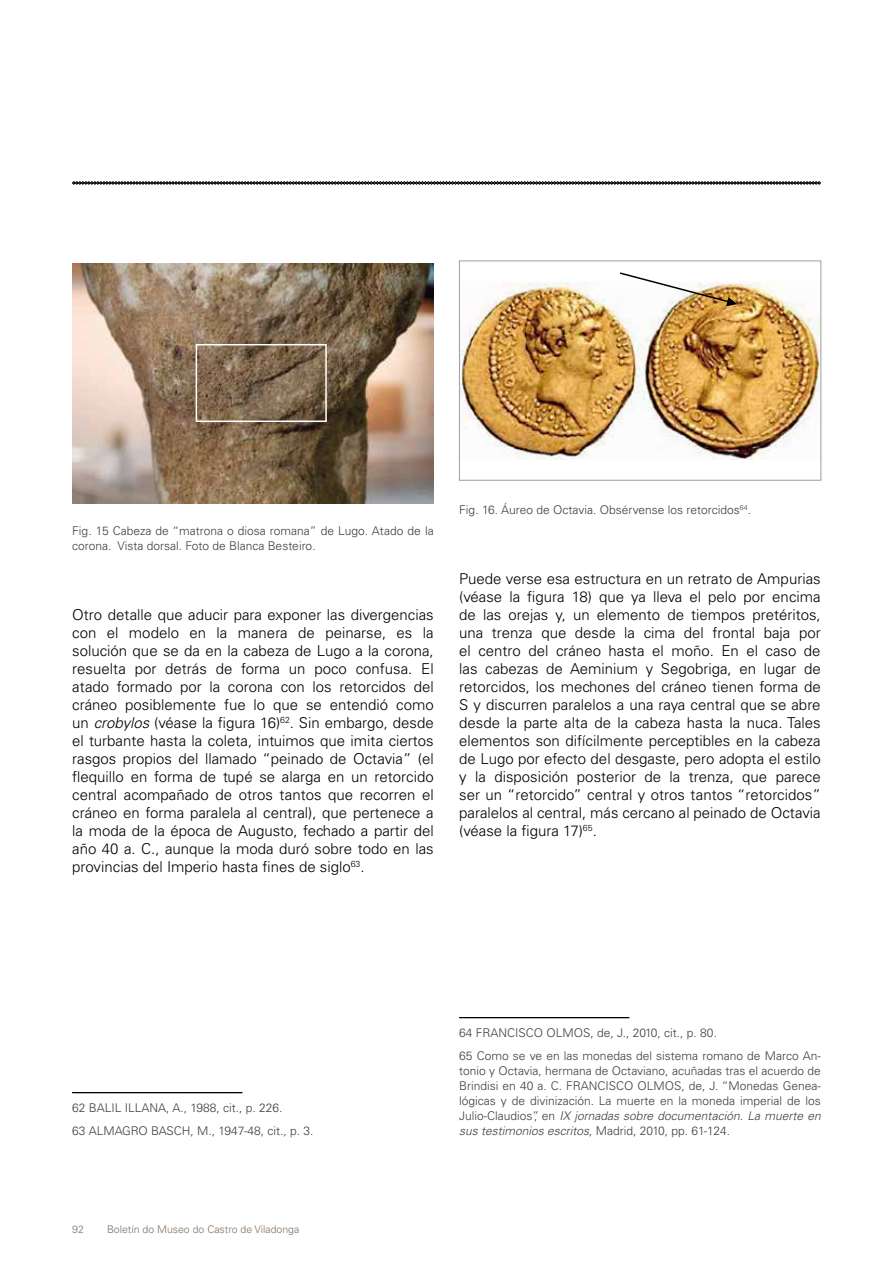
<style>
.page{position:relative;width:893px;height:1263px;background:#fff}
.page>*{position:absolute;margin:0;border:0;box-sizing:border-box;transform-origin:0 0}
.t1{font:300 15px/18px "Univers LT Std";color:#000;text-align:justify}
.t2{font:300 12px/15px "Univers LT Std";color:#3e3d40}
.t3{font:300 10.5px "Univers LT Std";color:#827061}
.s1{font-style:italic}
.s2{color:#707172}
</style>
<div class="page">
<svg style="left:72px;top:181px;width:749px;height:4px;background:#616161"></svg>
<img style="left:72px;top:263px;width:361px;height:241px">
<div style="left:196px;top:344px;width:131px;height:78px;border:2px solid #fff"></div>
<svg style="left:72px;top:1092px;width:171px;height:1px"></svg>
<img style="left:461px;top:282px;width:358px;height:177px">
<div style="left:459px;top:261px;width:362px;height:219px;border:1px solid #9c9e9f"></div>
<svg style="left:459px;top:1017px;width:170px;height:1px"></svg>
<img style="left:618px;top:272px;width:119px;height:34px">
<p class="t2" style="left:72px;top:523px;width:363px">Fig. 15 Cabeza de “matrona o diosa romana” de Lugo. Atado de la corona. Vista dorsal. Foto de Blanca Besteiro.</p>
<p class="t1" style="left:72px;top:606px;width:363px">Otro detalle que aducir para exponer las divergencias con el modelo en la manera de peinarse, es la solución que se da en la cabeza de Lugo a la corona, resuelta por detrás de forma un poco confusa. El atado formado por la corona con los retorcidos del cráneo posiblemente fue lo que se entendió como un <span class="s1">crobylos</span> (véase la figura 16)<sup>62</sup>. Sin embargo, desde el turbante hasta la coleta, intuimos que imita ciertos rasgos propios del llamado “peinado de Octavia” (el flequillo en forma de tupé se alarga en un retorcido central acompañado de otros tantos que recorren el cráneo en forma paralela al central), que pertenece a la moda de la época de Augusto, fechado a partir del año 40 a. C., aunque la moda duró sobre todo en las provincias del Imperio hasta fines de siglo<sup>63</sup>.</p>
<p class="t2" style="left:459px;top:502px;width:293px">Fig. 16. Áureo de Octavia. Obsérvense los retorcidos<sup>64</sup>.</p>
<p class="t1" style="left:459px;top:570px;width:363px">Puede verse esa estructura en un retrato de Ampurias (véase la figura 18) que ya lleva el pelo por encima de las orejas y, un elemento de tiempos pretéritos, una trenza que desde la cima del frontal baja por el centro del cráneo hasta el moño. En el caso de las cabezas de Aeminium y Segobriga, en lugar de retorcidos, los mechones del cráneo tienen forma de S y discurren paralelos a una raya central que se abre desde la parte alta de la cabeza hasta la nuca. Tales elementos son difícilmente perceptibles en la cabeza de Lugo por efecto del desgaste, pero adopta el estilo y la disposición posterior de la trenza, que parece ser un “retorcido” central y otros tantos “retorcidos” paralelos al central, más cercano al peinado de Octavia (véase la figura 17)<sup>65</sup>.</p>
<p class="t2" style="left:72px;top:1096px;width:243px;line-height:23.5px">62 BALIL ILLANA, A., 1988, cit., p. 226.<br>63 ALMAGRO BASCH, M., 1947-48, cit., p. 3.</p>
<p class="t3" style="left:72px;top:1223px;width:13px">92</p>
<p class="t3" style="left:107px;top:1223px;width:194px"><span class="s2">Boletín do</span> Museo do Castro de Viladonga</p>
<p class="t2" style="left:459px;top:1021px;width:363px;line-height:23.5px">64 FRANCISCO OLMOS, de, J., 2010, cit., p. 80.<br>65 Como se ve en las monedas del sistema romano de Marco An-</p>
<p class="t2" style="left:459px;top:1064px;width:363px;text-align:justify">tonio y Octavia, hermana de Octaviano, acuñadas tras el acuerdo de Brindisi en 40 a. C. FRANCISCO OLMOS, de, J. “Monedas Genea&shy;lógicas y de divinización. La muerte en la moneda imperial de los Julio-Claudios”, en <span class="s1">IX jornadas sobre documentación. La muerte en sus testimonios escritos,</span> Madrid, 2010, pp. 61-124.</p>
</div>
